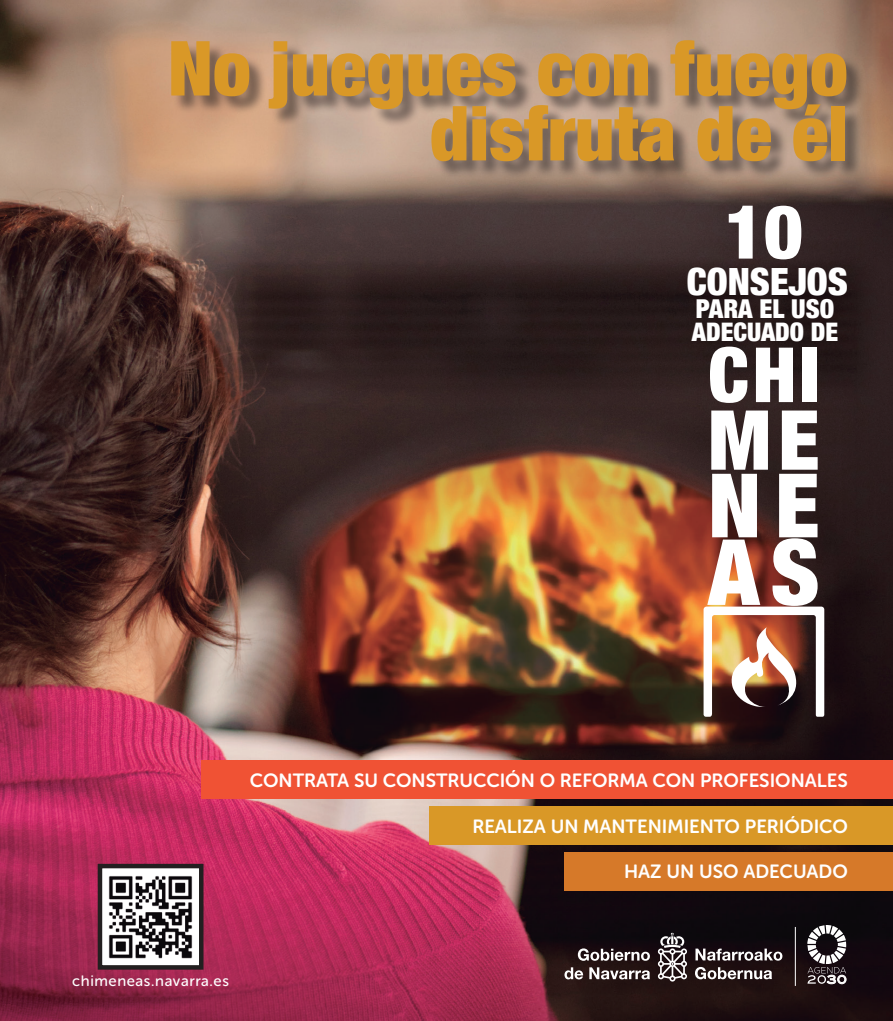
<style>
.page{position:relative;width:893px;height:1021px;background:#fff}
.page>*{position:absolute;margin:0;border:0;box-sizing:border-box;transform-origin:0 0}
.t1{font:900 condensed 91.5px "Helvetica Neue";color:#fff}
.t2{font:900 condensed 88.95px "Helvetica Neue";color:#fff}
.t3{font:900 condensed 82.8px "Helvetica Neue";color:#fff}
.t4{font:900 condensed 76.2px "Helvetica Neue";color:#fff}
.t5{font:900 condensed 75.9px/64.9px "Helvetica Neue";color:#d99827;text-align:right}
.t6{font:900 condensed 74.7px "Helvetica Neue";color:#fff}
.t7{font:900 condensed 37.5px "Helvetica Neue";color:#fff}
.t8{font:900 condensed 25.95px "Helvetica Neue";color:#fff}
.t9{font:900 condensed 25.5px "Helvetica Neue";color:#fff}
.t10{font:19.05px "Museo Sans Rounded 700";color:#fff}
.t11{font:15px "Museo Sans Rounded 500";letter-spacing:.04em;color:#fff}
</style>
<div class="page">
<img style="left:0;top:0;width:893px;height:1020px">
<div style="left:173px;top:42px;width:692px;height:86px;background:#231f20;opacity:.5"></div>
<div style="left:434px;top:107px;width:429px;height:73px;background:#231f20;opacity:.5"></div>
<img style="left:103px;top:868px;width:95px;height:96px">
<div style="left:98px;top:863px;width:105px;height:106px;border:4px solid #231f20"></div>
<div style="left:202px;top:760px;width:691px;height:38px;background:#f05234"></div>
<div style="left:429px;top:806px;width:464px;height:38px;background:#d99827"></div>
<div style="left:564px;top:851px;width:329px;height:39px;background:#d67929"></div>
<svg style="left:704px;top:606px;width:120px;height:110px"></svg>
<svg style="left:807px;top:924px;width:40px;height:60px"></svg>
<hr style="left:795px;top:926px;width:1px;height:59px;background:#fff">
<svg style="left:658px;top:932px;width:29px;height:49px"></svg>
<svg style="left:578px;top:948px;width:72px;height:12px"></svg>
<svg style="left:564px;top:967px;width:19px;height:12px"></svg>
<svg style="left:589px;top:967px;width:61px;height:12px"></svg>
<svg style="left:695px;top:948px;width:87px;height:12px"></svg>
<svg style="left:695px;top:966px;width:77px;height:13px"></svg>
<h3 class="t5" style="left:168px;top:32px;width:681px">No juegues con fuego disfruta de él</h3>
<h3 class="t6" style="left:725px;top:170px;width:79px">10</h3>
<h3 class="t7" style="left:687px;top:251px;width:163px">CONSEJOS</h3>
<h3 class="t8" style="left:696px;top:287px;width:140px">PARA EL USO</h3>
<h3 class="t9" style="left:692px;top:311px;width:148px">ADECUADO DE</h3>
<h3 class="t4" style="left:708px;top:312px;width:113px">CHI</h3>
<h3 class="t3" style="left:708px;top:372px;width:113px">ME</h3>
<h2 class="t2" style="left:708px;top:432px;width:113px">NE</h2>
<h1 class="t1" style="left:708px;top:497px;width:113px">AS</h1>
<p class="t10" style="left:250px;top:769px;width:599px">CONTRATA SU CONSTRUCCIÓN O REFORMA CON PROFESIONALES</p>
<p class="t10" style="left:472px;top:815px;width:377px">REALIZA UN MANTENIMIENTO PERIÓDICO</p>
<p class="t10" style="left:624px;top:860px;width:225px">HAZ UN USO ADECUADO</p>
<p class="t11" style="left:72px;top:972px;width:158px">chimeneas.navarra.es</p>
</div>
